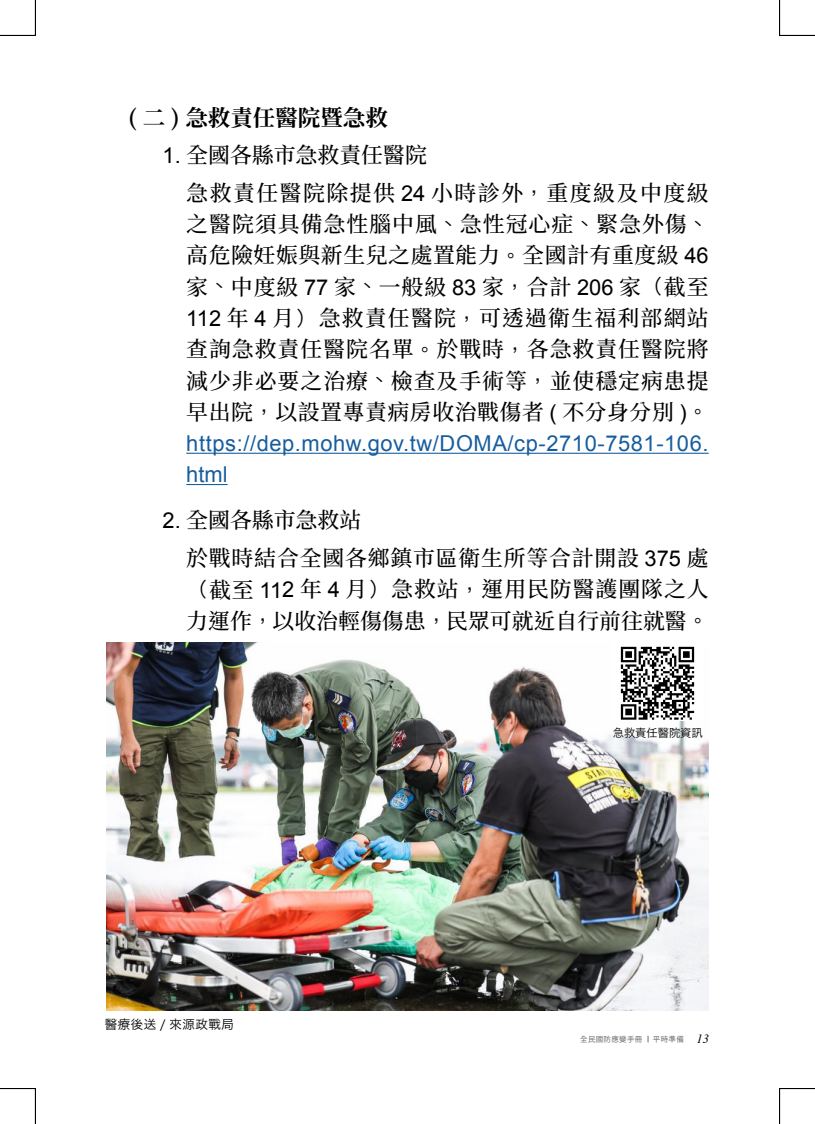
<style>
.page{position:relative;width:815px;height:1124px;background:#fff}
.page>*{position:absolute;margin:0;border:0;box-sizing:border-box;transform-origin:0 0}
.一{font:700 22.5px "Source Han Serif TC";color:#000}
._1下面{font:500 21.88px/31.2px "Source Han Serif TC";letter-spacing:.035em;color:#000;text-align:justify}
._1{font:500 21.88px "Source Han Serif TC";color:#000}
.t1{font:12.5px "Hira Kaku Pro W3";letter-spacing:.04em;color:#000}
.一-2{font:11.25px "Hira Kaku Pro W3";color:#000}
.t2{font:7.5px "Taipei Sans TC Beta";letter-spacing:.04em;color:#6b6b6b}
.s1{font-family:"Arial";font-weight:400}
.s2{font-family:"ST Heiti TC";font-weight:300}
.s3{font-family:"Arial";font-weight:400;color:#175d9e}
.s4{font-family:"Times";font-style:italic;font-size:12.5px;color:#000}
</style>
<div class="page">
<hr style="left:186px;top:452px;width:523px;height:1px;background:#175d9e">
<hr style="left:186px;top:484px;width:42px;height:1px;background:#175d9e">
<img style="left:106px;top:642px;width:603px;height:368px">
<img style="left:613px;top:642px;width:90px;height:78px">
<hr style="left:0;top:35px;width:35px;height:1px;background:#000">
<hr style="left:780px;top:35px;width:35px;height:1px;background:#000">
<hr style="left:0;top:1088px;width:35px;height:1px;background:#000">
<hr style="left:780px;top:1088px;width:35px;height:1px;background:#000">
<hr style="left:35px;top:0;width:1px;height:35px;background:#000">
<hr style="left:35px;top:1088px;width:1px;height:35px;background:#000">
<hr style="left:779px;top:0;width:1px;height:35px;background:#000">
<hr style="left:779px;top:1088px;width:1px;height:35px;background:#000">
<p class="一" style="left:128px;top:105px;width:261px">( 二 ) 急救責任醫院暨急救</p>
<p class="_1" style="left:163px;top:142px;width:266px"><span class="s1">1.</span> 全國各縣市急救責任醫院</p>
<p class="_1下面" style="left:186px;top:178px;width:524px">急救責任醫院除提供 <span class="s1">24</span> 小時診外<span class="s2">，</span>重度級及中度級之醫院須具備急性腦中風<span class="s2">、</span>急性冠心症<span class="s2">、</span>緊急外傷<span class="s2">、</span>高危險妊娠與新生兒之處置能力<span class="s2">。</span>全國計有重度級 <span class="s1">46</span>家<span class="s2">、</span>中度級 <span class="s1">77</span> 家<span class="s2">、</span>一般級 <span class="s1">83</span> 家<span class="s2">，</span>合計 <span class="s1">206</span> 家<span class="s2">（</span>截至<span class="s1">112</span> 年 <span class="s1">4</span> 月<span class="s2">）</span>急救責任醫院<span class="s2">，</span>可透過衛生福利部網站查詢急救責任醫院名單<span class="s2">。</span>於戰時<span class="s2">，</span>各急救責任醫院將減少非必要之治療<span class="s2">、</span>檢查及手術等<span class="s2">，</span>並使穩定病患提早出院<span class="s2">，</span>以設置專責病房收治戰傷者 <span class="s1">(</span> 不分身分別 <span class="s1">)</span><span class="s2">。</span><span class="s3">https://dep.mohw.gov.tw/DOMA/cp-2710-7581-106. html</span></p>
<p class="_1" style="left:163px;top:507px;width:200px"><span class="s1">2.</span> 全國各縣市急救站</p>
<p class="_1下面" style="left:186px;top:543px;width:524px">於戰時結合全國各鄉鎮市區衛生所等合計開設 <span class="s1">375</span> 處<span class="s2">（</span>截至 <span class="s1">112</span> 年 <span class="s1">4</span> 月<span class="s2">）</span>急救站<span class="s2">，</span>運用民防醫護團隊之人力運作<span class="s2">，</span>以收治輕傷傷患<span class="s2">，</span>民眾可就近自行前往就醫<span class="s2">。</span></p>
<p class="t1" style="left:105px;top:1012px;width:131px">醫療後送 / 來源政戰局</p>
<p class="一-2" style="left:613px;top:722px;width:91px">急救責任醫院資訊</p>
<p class="t2" style="left:580px;top:1034px;width:130px">全民國防應變手冊 平時準備 <span class="s4">13</span></p>
</div>
